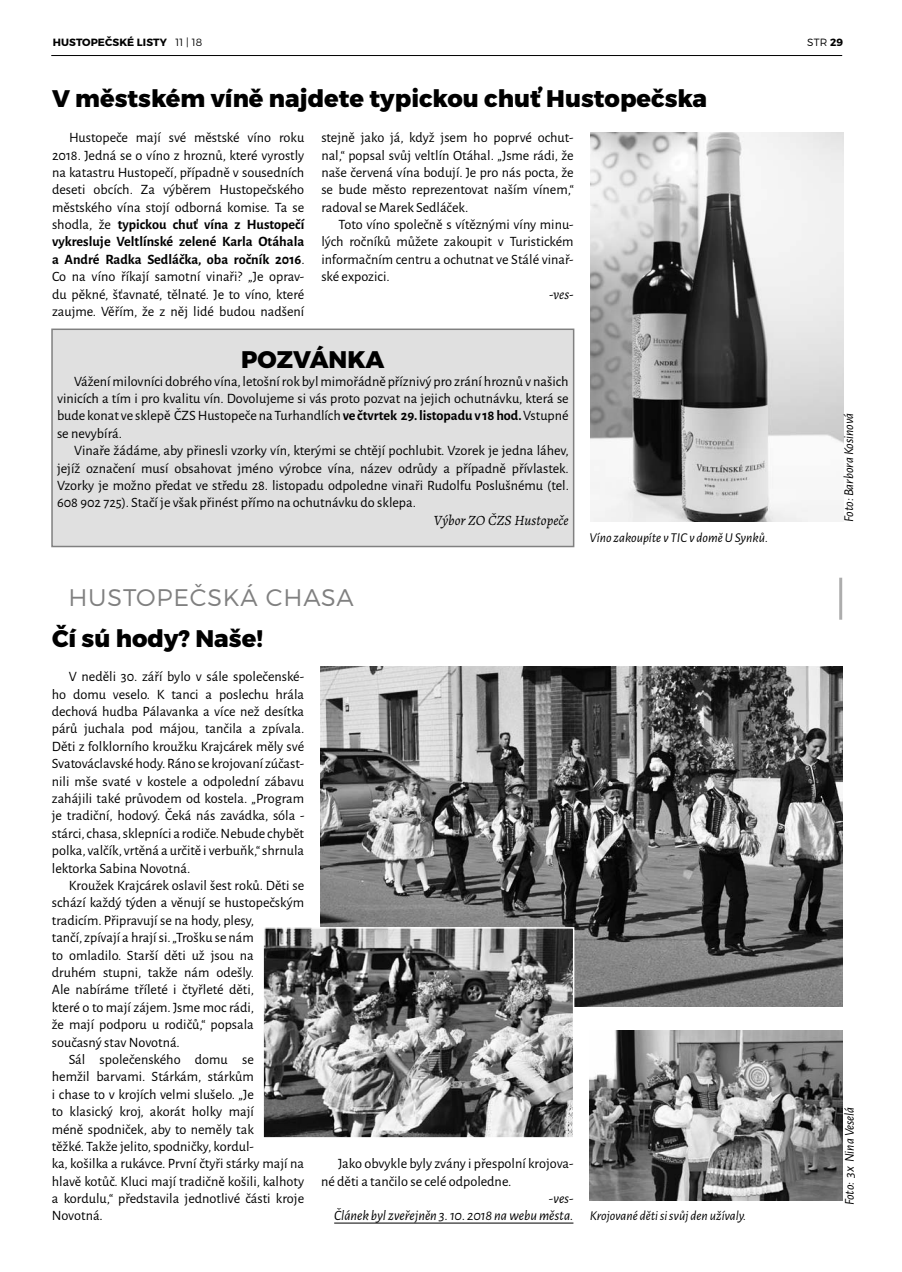
<style>
.page{position:relative;width:902px;height:1272px;background:#fff}
.page>*{position:absolute;margin:0;border:0;box-sizing:border-box;transform-origin:0 0}
.t1{font:800 24px "Montserrat";color:#000}
.t2{font:300 24px "Montserrat";letter-spacing:.035em;color:#808080}
.t3{font:14.25px/17.4px "Alegreya Sans";color:#000;text-align:justify}
.t4{font:italic 14.25px "Alegreya Sans";letter-spacing:-.005em;color:#000}
.t5{font:italic 14.25px "Alegreya";color:#000}
.t6{font:italic 13.5px "Alegreya Sans";color:#000}
.t7{font:700 10.5px "Montserrat";letter-spacing:.01em;color:#000}
.t8{font:300 10.5px "Montserrat";color:#000}
.s1{font-weight:300}
.s2{font-weight:700}
.s3{font-size:13.5px}
</style>
<div class="page">
<hr style="left:51px;top:55px;width:791px;height:1px;background:#000">
<img style="left:590px;top:133px;width:254px;height:389px">
<div style="left:52px;top:329px;width:522px;height:217px;background:#e0e0e0"></div>
<div style="left:51px;top:328px;width:523px;height:219px;border:2px solid #808080"></div>
<hr style="left:839px;top:578px;width:3px;height:42px;background:#adadad">
<hr style="left:334px;top:1223px;width:239px;height:1px;background:#000">
<img style="left:590px;top:1031px;width:252px;height:170px">
<img style="left:320px;top:666px;width:522px;height:340px">
<img style="left:265px;top:930px;width:306px;height:206px">
<div style="left:262px;top:927px;width:312px;height:212px;border:2px solid #fff"></div>
<p class="t7" style="left:53px;top:36px;width:151px">HUSTOPEČSKÉ LISTY <span class="s1">11 | 18</span></p>
<p class="t8" style="left:807px;top:36px;width:37px">STR <span class="s2">29</span></p>
<p class="t1" style="left:52px;top:87px;width:657px">V městském víně najdete typickou chuť Hustopečska</p>
<p class="t3" style="left:52px;top:130px;width:254px;text-indent:17px">Hustopeče mají své městské víno roku 2018. Jedná se o víno z hroznů, které vyrostly na katastru Hustopečí, případně v sousedních deseti obcích. Za výběrem Hustopečského městského vína stojí odborná komise. Ta se shodla, že <span class="s2">typickou chuť vína z Hustopečí vykresluje Veltlínské zelené Karla Otáhala a André Radka Sedláčka, oba ročník 2016</span>.<br>Co na víno říkají samotní vinaři? „Je oprav&shy;du pěkné, šťavnaté, tělnaté. Je to víno, které zaujme. Věřím, že z něj lidé budou nadšení</p>
<p class="t3" style="left:321px;top:130px;width:254px">stejně jako já, když jsem ho poprvé ochut-</p>
<p class="t3" style="left:321px;top:147px;width:254px">nal,“ popsal svůj veltlín Otáhal. „Jsme rádi, že</p>
<p class="t3" style="left:321px;top:165px;width:254px">naše červená vína bodují. Je pro nás pocta, že</p>
<p class="t3" style="left:321px;top:182px;width:254px">se bude město reprezentovat naším vínem,“</p>
<p class="t3" style="left:321px;top:200px;width:148px">radoval se Marek Sedláček.</p>
<p class="t3" style="left:338px;top:217px;width:237px">Toto víno společně s vítěznými víny minu-</p>
<p class="t3" style="left:321px;top:234px;width:254px">lých ročníků můžete zakoupit v Turistickém</p>
<p class="t3" style="left:321px;top:252px;width:254px">informačním centru a ochutnat ve Stálé vinař-</p>
<p class="t3" style="left:321px;top:269px;width:70px">ské expozici.</p>
<p class="t5" style="left:549px;top:287px;width:26px">-ves-</p>
<p class="t1" style="left:241px;top:348px;width:145px">POZVÁNKA</p>
<p class="t3" style="left:74px;top:374px;width:496px">Vážení milovníci dobrého vína, letošní rok byl mimořádně příznivý pro zrání hroznů v našich</p>
<p class="t3" style="left:57px;top:391px;width:513px">vinicích a tím i pro kvalitu vín. Dovolujeme si vás proto pozvat na jejich ochutnávku, která se</p>
<p class="t3" style="left:57px;top:408px;width:513px">bude konat ve sklepě ČZS Hustopeče na Turhandlích <span class="s2">ve čtvrtek 29. listopadu v 18 hod.</span> Vstupné</p>
<p class="t3" style="left:57px;top:426px;width:66px">se nevybírá.</p>
<p class="t3" style="left:74px;top:443px;width:496px">Vinaře žádáme, aby přinesli vzorky vín, kterými se chtějí pochlubit. Vzorek je jedna láhev,</p>
<p class="t3" style="left:57px;top:461px;width:513px">jejíž označení musí obsahovat jméno výrobce vína, název odrůdy a případně přívlastek.</p>
<p class="t3" style="left:57px;top:478px;width:513px">Vzorky je možno předat ve středu 28. listopadu odpoledne vinaři Rudolfu Poslušnému (tel.</p>
<p class="t3" style="left:57px;top:495px;width:360px">608 902 725). Stačí je však přinést přímo na ochutnávku do sklepa.</p>
<p class="t5" style="left:434px;top:513px;width:136px">Výbor ZO ČZS Hustopeče</p>
<p class="t2" style="left:68px;top:583px;width:287px">HUSTOPEČSKÁ CHASA</p>
<p class="t1" style="left:52px;top:626px;width:212px">Čí sú hody? Naše!</p>
<p class="t6" style="left:590px;top:532px;width:180px">Víno zakoupíte v TIC v domě U Synků.</p>
<p class="t3" style="left:69px;top:669px;width:237px">V neděli 30. září bylo v sále společenské-</p>
<p class="t3" style="left:52px;top:687px;width:254px">ho domu veselo. K tanci a poslechu hrála</p>
<p class="t3" style="left:52px;top:704px;width:254px">dechová hudba Pálavanka a více než desítka</p>
<p class="t3" style="left:52px;top:721px;width:254px">párů juchala pod májou, tančila a zpívala.</p>
<p class="t3" style="left:52px;top:739px;width:254px">Děti z folklorního kroužku Krajcárek měly své</p>
<p class="t3" style="left:52px;top:756px;width:254px">Svatováclavské hody. Ráno se krojovaní zúčast-</p>
<p class="t3" style="left:52px;top:774px;width:254px">nili mše svaté v kostele a odpolední zábavu</p>
<p class="t3" style="left:52px;top:791px;width:254px">zahájili také průvodem od kostela. „Program</p>
<p class="t3" style="left:52px;top:808px;width:254px">je tradiční, hodový. Čeká nás zavádka, sóla -</p>
<p class="t3" style="left:52px;top:826px;width:254px">stárci, chasa, sklepníci a rodiče. Nebude chybět</p>
<p class="t3" style="left:52px;top:843px;width:254px">polka, valčík, vrtěná a určitě i verbuňk,“ shrnula</p>
<p class="t3" style="left:52px;top:860px;width:140px">lektorka Sabina Novotná.</p>
<p class="t3" style="left:69px;top:878px;width:237px">Kroužek Krajcárek oslavil šest roků. Děti se</p>
<p class="t3" style="left:52px;top:895px;width:254px">schází každý týden a věnují se hustopečským</p>
<p class="t3" style="left:52px;top:913px;width:204px">tradicím. Připravují se na hody, plesy,</p>
<p class="t3" style="left:52px;top:930px;width:204px">tančí, zpívají a hrají si. „Trošku se nám</p>
<p class="t3" style="left:52px;top:947px;width:204px">to omladilo. Starší děti už jsou na</p>
<p class="t3" style="left:52px;top:965px;width:204px">druhém stupni, takže nám odešly.</p>
<p class="t3" style="left:52px;top:982px;width:204px">Ale nabíráme tříleté i čtyřleté děti,</p>
<p class="t3" style="left:52px;top:1000px;width:204px">které o to mají zájem. Jsme moc rádi,</p>
<p class="t3" style="left:52px;top:1017px;width:204px">že mají podporu u rodičů,“ popsala</p>
<p class="t3" style="left:52px;top:1034px;width:130px">současný stav Novotná.</p>
<p class="t3" style="left:69px;top:1052px;width:187px">Sál společenského domu se</p>
<p class="t3" style="left:52px;top:1069px;width:204px">hemžil barvami. Stárkám, stárkům</p>
<p class="t3" style="left:52px;top:1087px;width:204px">i chase to v krojích velmi slušelo. „Je</p>
<p class="t3" style="left:52px;top:1104px;width:204px">to klasický kroj, akorát holky mají</p>
<p class="t3" style="left:52px;top:1121px;width:204px">méně spodniček, aby to neměly tak</p>
<p class="t3" style="left:52px;top:1139px;width:204px">těžké. Takže jelito, spodničky, kordul-</p>
<p class="t3" style="left:52px;top:1156px;width:254px">ka, košilka a rukávce. První čtyři stárky mají na</p>
<p class="t3" style="left:52px;top:1174px;width:254px">hlavě kotůč. Kluci mají tradičně košili, kalhoty</p>
<p class="t3" style="left:52px;top:1191px;width:254px">a kordulu,“ představila jednotlivé části kroje</p>
<p class="t3" style="left:52px;top:1208px;width:53px">Novotná.</p>
<p class="t3" style="left:338px;top:1156px;width:237px">Jako obvykle byly zvány i přespolní krojova-</p>
<p class="t3" style="left:321px;top:1174px;width:192px">né děti a tančilo se celé odpoledne.</p>
<p class="t4" style="left:549px;top:1193px;width:26px">-ves-</p>
<p class="t4" style="left:334px;top:1210px;width:414px">Článek byl zveřejněn 3. 10. 2018 na webu města. <span class="s3">Krojované děti si svůj den užívaly.</span></p>
<p class="t6" style="left:844px;top:522px;width:110px;rotate:-90deg">Foto: Barbora Kosinová</p>
<p class="t6" style="left:844px;top:1205px;width:100px;rotate:-90deg">Foto: 3x Nina Veselá</p>
</div>
